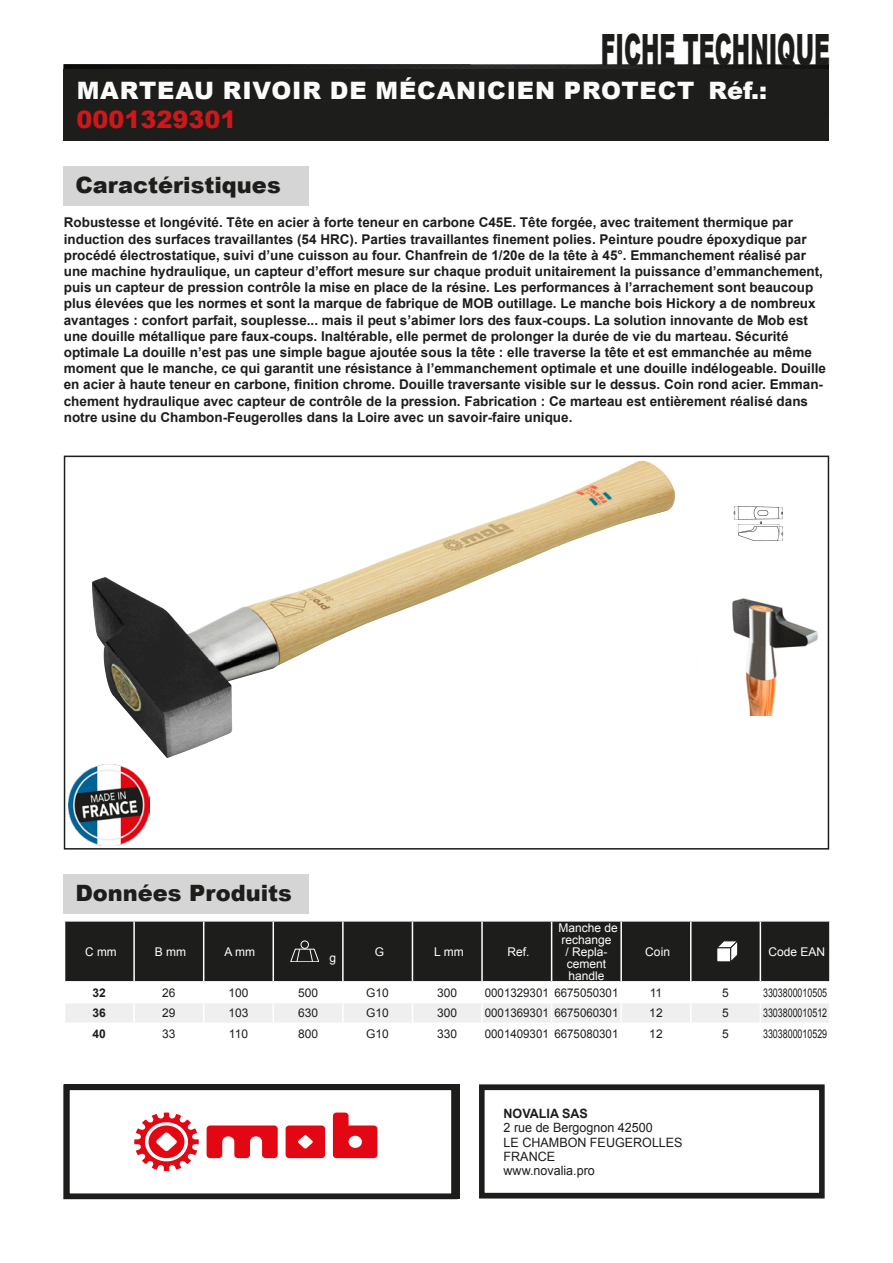
<style>
.page{position:relative;width:893px;height:1263px;background:#fff}
.page>*{position:absolute;margin:0;border:0;box-sizing:border-box;transform-origin:0 0}
.t1{font:900 43.2px "Arial";color:#1d1d1b;scale:.51 1}
.t2{font:900 24px "Arial";letter-spacing:.035em;color:#fcfcfc}
.t3{font:900 24px "Arial";color:#cd171a}
.t4{font:900 22.5px "Arial";color:#1d1d1b}
.t5{font:700 13.5px/16.2px "Arial";color:#1d1d1b}
.t6{font:12.9px/14.2px "Arial";color:#1d1d1b}
.t7{font:700 12.9px "Arial";color:#1d1d1b}
.t8{font:12px/12px "Arial";color:#fff;text-align:center}
.t9{font:12px "Arial";color:#1d1d1b;scale:.96 1}
.t10{font:12px "Arial";color:#1d1d1b}
.t11{font:12px "Arial";color:#1d1d1b;scale:.74 1}
.t12{font:700 12px "Arial";color:#1d1d1b}
</style>
<div class="page">
<img style="left:64px;top:64px;width:765px;height:5px">
<div style="left:64px;top:69px;width:765px;height:72px;background:#1d1d1b"></div>
<div style="left:479px;top:1084px;width:346px;height:114px;border:6px solid #1d1d1b"></div>
<div style="left:64px;top:166px;width:245px;height:40px;background:#d5d5d5"></div>
<div style="left:64px;top:456px;width:765px;height:393px;border:2px solid #1d1d1b"></div>
<div style="left:64px;top:875px;width:245px;height:39px;background:#d5d5d5"></div>
<div style="left:65px;top:921px;width:764px;height:60px;background:#1d1d1b"></div>
<div style="left:65px;top:1003px;width:764px;height:19px;background:#efefef"></div>
<hr style="left:133px;top:921px;width:2px;height:60px;background:#fff">
<hr style="left:203px;top:921px;width:1px;height:60px;background:#fff">
<hr style="left:273px;top:921px;width:1px;height:60px;background:#fff">
<hr style="left:342px;top:921px;width:2px;height:60px;background:#fff">
<hr style="left:412px;top:921px;width:1px;height:60px;background:#fff">
<hr style="left:481px;top:921px;width:2px;height:60px;background:#fff">
<hr style="left:551px;top:921px;width:1px;height:60px;background:#fff">
<hr style="left:620px;top:921px;width:2px;height:60px;background:#fff">
<hr style="left:690px;top:921px;width:1px;height:60px;background:#fff">
<hr style="left:760px;top:921px;width:1px;height:60px;background:#fff">
<svg style="left:290px;top:941px;width:29px;height:21px"></svg>
<svg style="left:717px;top:941px;width:21px;height:21px"></svg>
<img style="left:92px;top:461px;width:583px;height:297px">
<img style="left:733px;top:506px;width:51px;height:35px">
<img style="left:732px;top:598px;width:86px;height:118px">
<img style="left:69px;top:764px;width:81px;height:81px">
<div style="left:64px;top:1084px;width:393px;height:115px;border:6px solid #1d1d1b"></div>
<svg style="left:207px;top:1125px;width:71px;height:33px"></svg>
<svg style="left:286px;top:1125px;width:39px;height:33px"></svg>
<svg style="left:134px;top:1112px;width:65px;height:59px"></svg>
<svg style="left:333px;top:1112px;width:44px;height:46px"></svg>
<h1 class="t1" style="left:601px;top:18px;width:451px">FICHE TECHNIQUE</h1>
<h2 class="t2" style="left:77px;top:73px;width:692px">MARTEAU RIVOIR DE MÉCANICIEN PROTECT Réf.:</h2>
<h2 class="t3" style="left:76px;top:102px;width:162px">0001329301</h2>
<h3 class="t4" style="left:75px;top:168px;width:207px">Caractéristiques</h3>
<p class="t5" style="left:64px;top:215px;width:764px">Robustesse et longévité. Tête en acier à forte teneur en carbone C45E. Tête forgée, avec traitement thermique par induction des surfaces travaillantes (54 HRC). Parties travaillantes finement polies. Peinture poudre époxydique par procédé électrostatique, suivi d’une cuisson au four. Chanfrein de 1/20e de la tête à 45°. Emmanchement réalisé par une machine hydraulique, un capteur d’effort mesure sur chaque produit unitairement la puissance d’emmanchement, puis un capteur de pression contrôle la mise en place de la résine. Les performances à l’arrachement sont beaucoup plus élevées que les normes et sont la marque de fabrique de MOB outillage. Le manche bois Hickory a de nombreux avantages : confort parfait, souplesse... mais il peut s’abimer lors des faux-coups. La solution innovante de Mob est une douille métallique pare faux-coups. Inaltérable, elle permet de prolonger la durée de vie du marteau. Sécurité optimale La douille n’est pas une simple bague ajoutée sous la tête : elle traverse la tête et est emmanchée au même moment que le manche, ce qui garantit une résistance à l’emmanchement optimale et une douille indélogeable. Douille en acier à haute teneur en carbone, finition chrome. Douille traversante visible sur le dessus. Coin rond acier. Emman&shy;chement hydraulique avec capteur de contrôle de la pression. Fabrication : Ce marteau est entièrement réalisé dans notre usine du Chambon-Feugerolles dans la Loire avec un savoir-faire unique.</p>
<h3 class="t4" style="left:75px;top:877px;width:218px">Données Produits</h3>
<p class="t8" style="left:85px;top:945px;width:33px">C mm</p>
<p class="t8" style="left:155px;top:945px;width:33px">B mm</p>
<p class="t8" style="left:224px;top:945px;width:32px">A mm</p>
<p class="t8" style="left:329px;top:952px;width:8px">g</p>
<p class="t8" style="left:375px;top:945px;width:11px">G</p>
<p class="t8" style="left:434px;top:945px;width:31px">L mm</p>
<p class="t8" style="left:507px;top:945px;width:24px">Ref.</p>
<p class="t8" style="left:558px;top:921px;width:61px">Manche de rechange<br>/ Repla&shy;cement handle</p>
<p class="t8" style="left:645px;top:945px;width:26px">Coin</p>
<p class="t8" style="left:768px;top:945px;width:58px">Code EAN</p>
<p class="t12" style="left:93px;top:984px;width:15px">32</p>
<p class="t10" style="left:162px;top:984px;width:15px">26</p>
<p class="t10" style="left:228px;top:984px;width:22px">100</p>
<p class="t10" style="left:298px;top:984px;width:22px">500</p>
<p class="t10" style="left:366px;top:984px;width:24px">G10</p>
<p class="t10" style="left:437px;top:984px;width:22px">300</p>
<p class="t9" style="left:485px;top:984px;width:141px">0001329301 6675050301</p>
<p class="t10" style="left:650px;top:984px;width:14px">11</p>
<p class="t10" style="left:722px;top:984px;width:8px">5</p>
<p class="t11" style="left:763px;top:984px;width:88px">3303800010505</p>
<p class="t12" style="left:93px;top:1005px;width:15px">36</p>
<p class="t10" style="left:162px;top:1005px;width:15px">29</p>
<p class="t10" style="left:228px;top:1005px;width:22px">103</p>
<p class="t10" style="left:298px;top:1005px;width:22px">630</p>
<p class="t10" style="left:366px;top:1005px;width:24px">G10</p>
<p class="t10" style="left:437px;top:1005px;width:22px">300</p>
<p class="t9" style="left:485px;top:1005px;width:141px">0001369301 6675060301</p>
<p class="t10" style="left:649px;top:1005px;width:15px">12</p>
<p class="t10" style="left:722px;top:1005px;width:8px">5</p>
<p class="t11" style="left:763px;top:1005px;width:88px">3303800010512</p>
<p class="t12" style="left:93px;top:1025px;width:15px">40</p>
<p class="t10" style="left:162px;top:1025px;width:15px">33</p>
<p class="t10" style="left:229px;top:1025px;width:21px">110</p>
<p class="t10" style="left:298px;top:1025px;width:22px">800</p>
<p class="t10" style="left:366px;top:1025px;width:24px">G10</p>
<p class="t10" style="left:437px;top:1025px;width:22px">330</p>
<p class="t9" style="left:485px;top:1025px;width:141px">0001409301 6675080301</p>
<p class="t10" style="left:649px;top:1025px;width:15px">12</p>
<p class="t10" style="left:722px;top:1025px;width:8px">5</p>
<p class="t11" style="left:763px;top:1025px;width:88px">3303800010529</p>
<p class="t7" style="left:504px;top:1105px;width:86px">NOVALIA SAS</p>
<p class="t6" style="left:504px;top:1121px;width:181px">2 rue de Bergognon 42500<br>LE CHAMBON FEUGEROLLES<br>FRANCE<br>www.novalia.pro</p>
</div>
